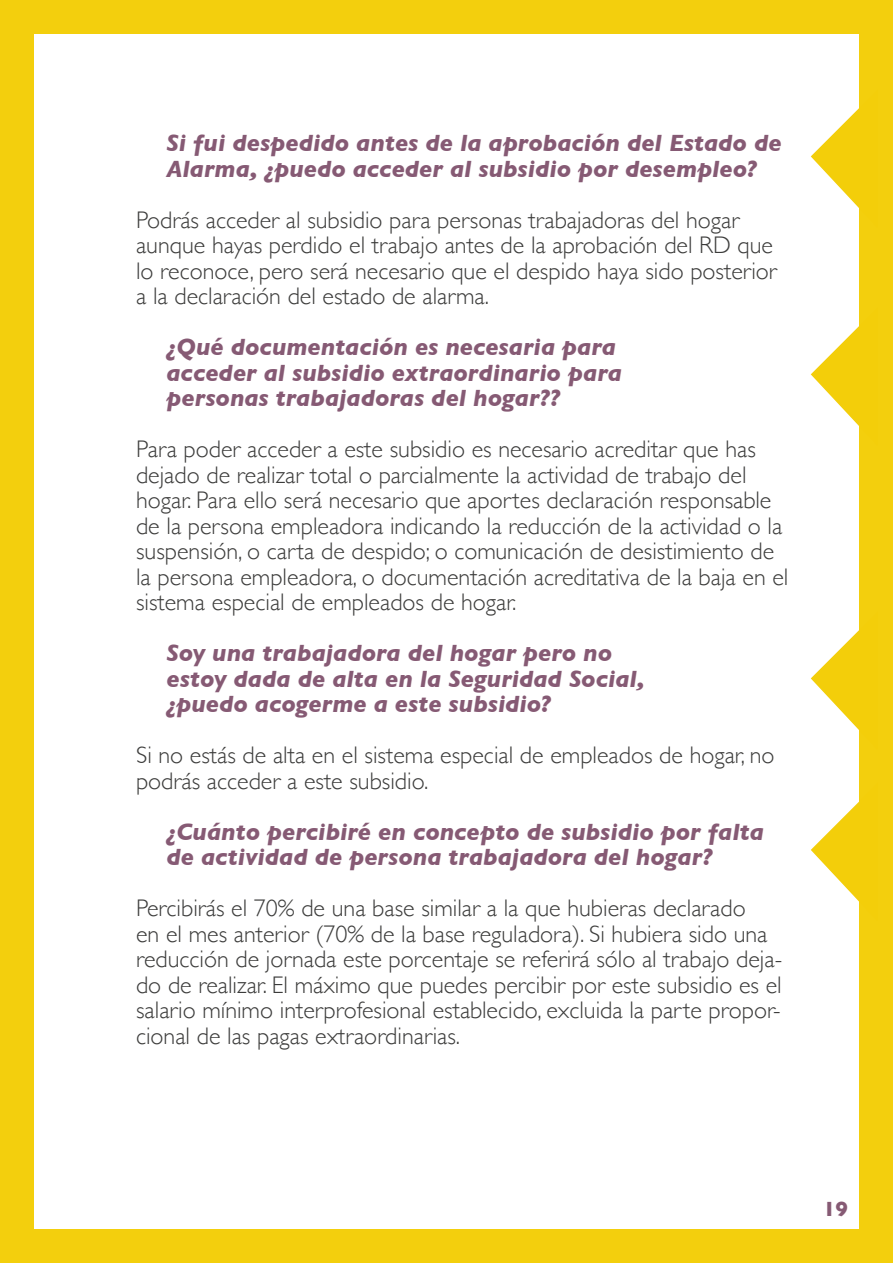
<style>
.page{position:relative;width:893px;height:1263px;background:#f3cf0d}
.page>*{position:absolute;margin:0;border:0;box-sizing:border-box;transform-origin:0 0}
.t1{font:300 24px/25.5px "Gill Sans";color:#3c3c3b}
.Pregunta{font:italic 700 24px/25.5px "Gill Sans";color:#865a74}
.t2{font:700 21px "Gill Sans";color:#865a74}
</style>
<div class="page">
<div style="left:34px;top:34px;width:825px;height:1195px;background:#fff"></div>
<svg style="left:810px;top:108px;width:49px;height:100px"></svg>
<svg style="left:810px;top:326px;width:49px;height:100px"></svg>
<svg style="left:810px;top:630px;width:49px;height:100px"></svg>
<svg style="left:811px;top:801px;width:48px;height:101px"></svg>
<p class="Pregunta" style="left:167px;top:130px;width:617px">Si fui despedido antes de la aprobación del Estado de<br>Alarma, ¿puedo acceder al subsidio por desempleo?</p>
<p class="t1" style="left:136px;top:206px;width:642px">Podrás acceder al subsidio para personas trabajadoras del hogar aunque hayas perdido el trabajo antes de la aprobación del RD que lo reconoce, pero será necesario que el despido haya sido posterior a la declaración del estado de alarma.</p>
<p class="Pregunta" style="left:167px;top:334px;width:457px">¿Qué documentación es necesaria para acceder al subsidio extraordinario para personas trabajadoras del hogar??</p>
<p class="t1" style="left:136px;top:435px;width:654px">Para poder acceder a este subsidio es necesario acreditar que has dejado de realizar total o parcialmente la actividad de trabajo del hogar. Para ello será necesario que aportes declaración responsable de la persona empleadora indicando la reducción de la actividad o la suspensión, o carta de despido; o comunicación de desistimiento de la persona empleadora, o documentación acreditativa de la baja en el sistema especial de empleados de hogar.</p>
<p class="Pregunta" style="left:167px;top:640px;width:480px">Soy una trabajadora del hogar pero no estoy dada de alta en la Seguridad Social, ¿puedo acogerme a este subsidio?</p>
<p class="t1" style="left:136px;top:741px;width:640px">Si no estás de alta en el sistema especial de empleados de hogar, no podrás acceder a este subsidio.</p>
<p class="Pregunta" style="left:167px;top:818px;width:599px">¿Cuánto percibiré en concepto de subsidio por falta de actividad de persona trabajadora del hogar?</p>
<p class="t1" style="left:136px;top:894px;width:648px">Percibirás el 70% de una base similar a la que hubieras declarado<br>en el mes anterior (70% de la base reguladora). Si hubiera sido una reducción de jornada este porcentaje se referirá sólo al trabajo deja&shy;do de realizar. El máximo que puedes percibir por este subsidio es el salario mínimo interprofesional establecido, excluida la parte propor&shy;cional de las pagas extraordinarias.</p>
<p class="t2" style="left:823px;top:1192px;width:26px">19</p>
</div>
